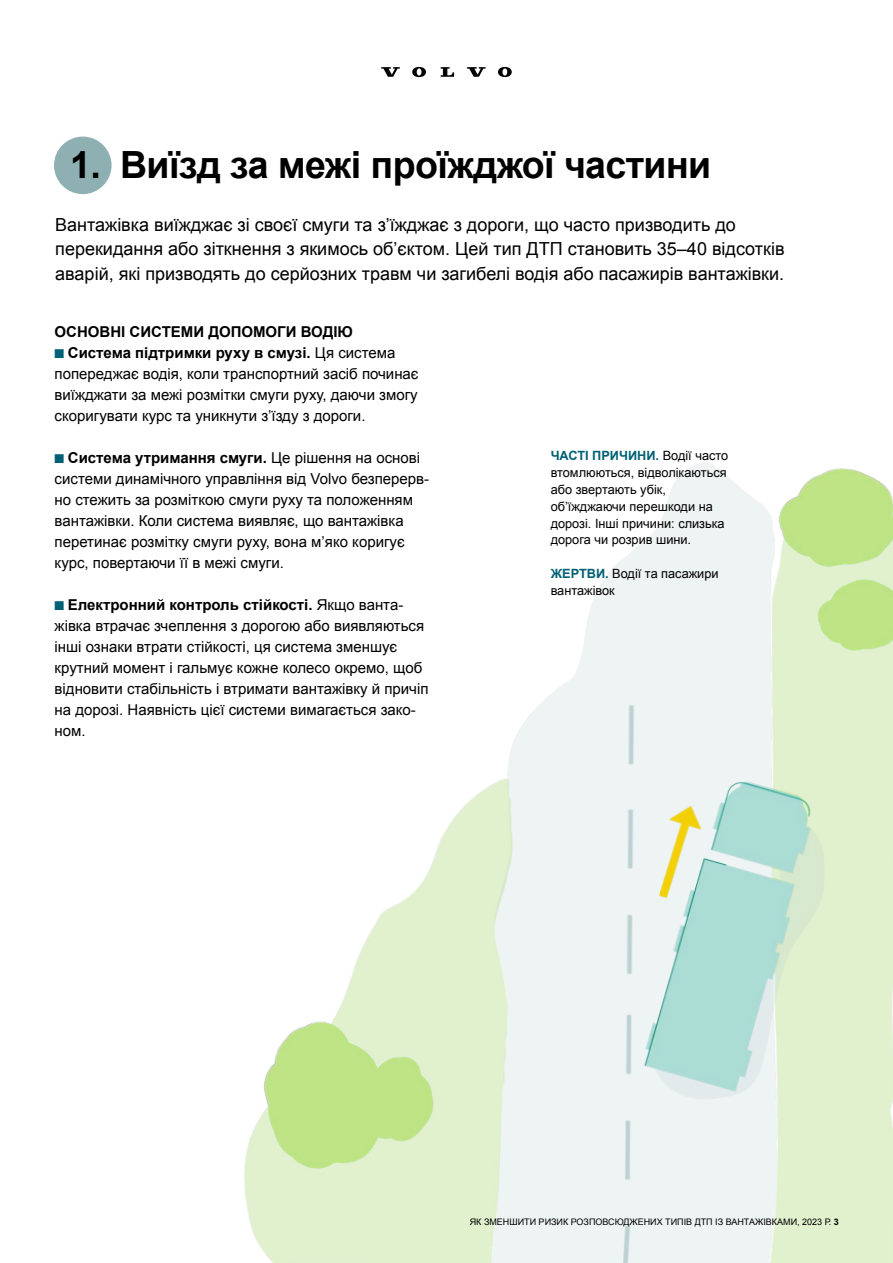
<style>
.page{position:relative;width:893px;height:1263px;background:#fff}
.page>*{position:absolute;margin:0;border:0;box-sizing:border-box;transform-origin:0 0}
.t1{font:700 37.5px "Arial";letter-spacing:-.015em;color:#000}
.t2{font:18px/24.6px "Arial";color:#000}
.t3{font:15px/21px "Arial";color:#000}
.t4{font:700 15px "Arial";color:#000}
.t5{font:12.75px/16.8px "Arial";color:#000}
.t6{font:9px "Arial";color:#000}
.s1{color:#006174}
.s2{font-weight:700}
.s3{font-weight:700;color:#006174}
</style>
<div class="page">
<div style="left:54px;top:137px;width:58px;height:57px;background:#8fb0b2;border-radius:50%"></div>
<img style="left:244px;top:462px;width:649px;height:801px">
<svg style="left:381px;top:67px;width:19px;height:10px"></svg>
<svg style="left:441px;top:67px;width:13px;height:10px"></svg>
<svg style="left:412px;top:67px;width:14px;height:10px"></svg>
<svg style="left:467px;top:67px;width:19px;height:10px"></svg>
<svg style="left:498px;top:67px;width:14px;height:10px"></svg>
<h1 class="t1" style="left:70px;top:140px;width:643px">1. Виїзд за межі проїжджої частини</h1>
<p class="t2" style="left:55px;top:212px;width:731px">Вантажівка виїжджає зі своєї смуги та з’їжджає з дороги, що часто призводить до перекидання або зіткнення з якимось об’єктом. Цей тип ДТП становить 35–40 відсотків аварій, які призводять до серйозних травм чи загибелі водія або пасажирів вантажівки.</p>
<p class="t4" style="left:55px;top:321px;width:300px">ОСНОВНІ СИСТЕМИ ДОПОМОГИ ВОДІЮ</p>
<p class="t3" style="left:55px;top:342px;width:365px"><span class="s1">■</span> <span class="s2">Система підтримки руху в смузі.</span> Ця система попереджає водія, коли транспортний засіб починає виїжджати за межі розмітки смуги руху, даючи змогу скоригувати курс та уникнути з’їзду з дороги.</p>
<p class="t3" style="left:55px;top:447px;width:376px"><span class="s1">■</span> <span class="s2">Система утримання смуги.</span> Це рішення на основі системи динамічного управління від Volvo безперерв&shy;но стежить за розміткою смуги руху та положенням вантажівки. Коли система виявляє, що вантажівка перетинає розмітку смуги руху, вона м’яко коригує курс, повертаючи її в межі смуги.</p>
<p class="t3" style="left:55px;top:594px;width:375px"><span class="s1">■</span> <span class="s2">Електронний контроль стійкості.</span> Якщо ванта&shy;жівка втрачає зчеплення з дорогою або виявляються інші ознаки втрати стійкості, ця система зменшує крутний момент і гальмує кожне колесо окремо, щоб відновити стабільність і втримати вантажівку й причіп на дорозі. Наявність цієї системи вимагається зако&shy;ном.</p>
<p class="t5" style="left:551px;top:448px;width:179px"><span class="s3">ЧАСТІ ПРИЧИНИ.</span> Водії часто втомлюються, відволікаються або звертають убік, об’їжджаючи перешкоди на дорозі. Інші причини: слизька дорога чи розрив шини.</p>
<p class="t5" style="left:551px;top:565px;width:169px"><span class="s3">ЖЕРТВИ.</span> Водії та пасажири вантажівок</p>
<p class="t6" style="left:470px;top:1216px;width:371px">ЯК ЗМЕНШИТИ РИЗИК РОЗПОВСЮДЖЕНИХ ТИПІВ ДТП ІЗ ВАНТАЖІВКАМИ, 2023 Р. <span class="s2">3</span></p>
</div>
